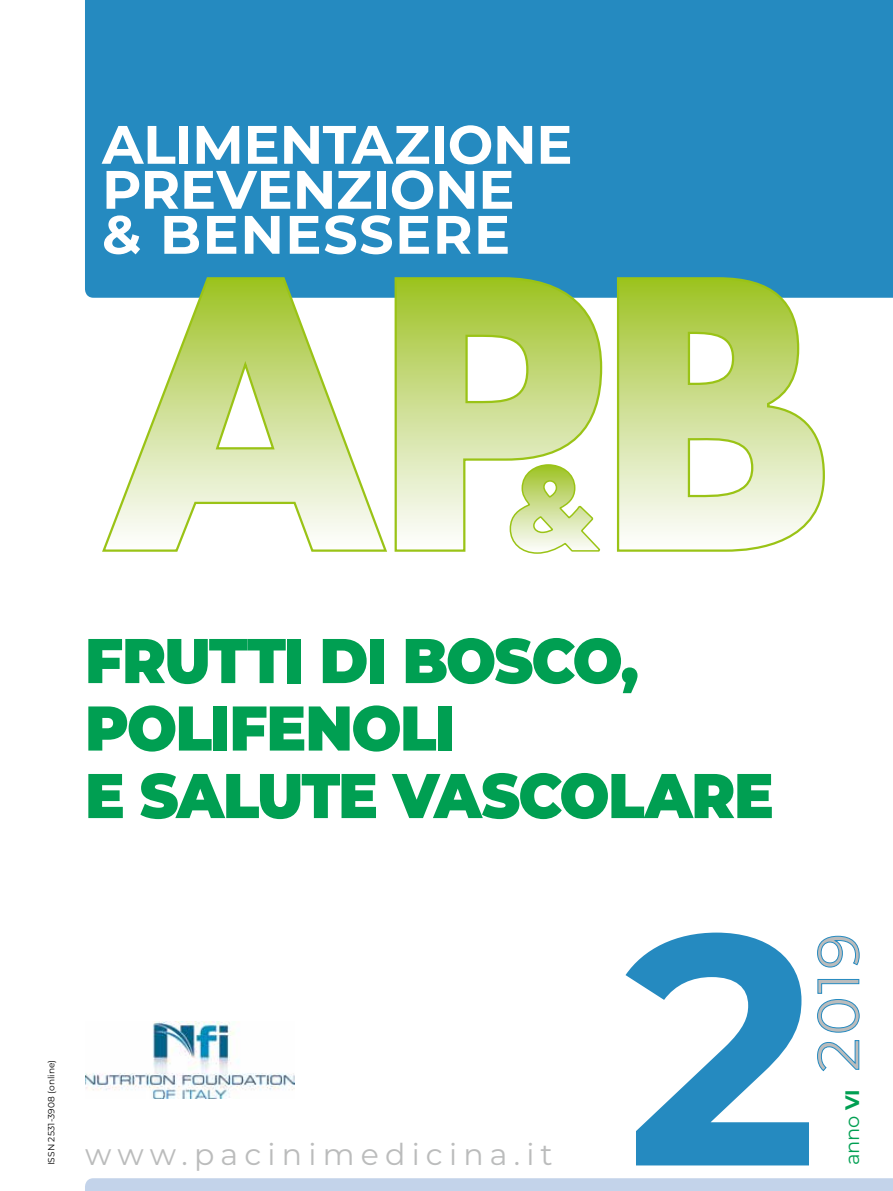
<style>
.page{position:relative;width:893px;height:1191px;background:#fff}
.page>*{position:absolute;margin:0;border:0;box-sizing:border-box;transform-origin:0 0}
.t1{font:700 327px "Montserrat";color:#258ac0}
.t2{font:900 63px/67.5px "Montserrat";letter-spacing:-.03em;color:#009f52;scale:.94 1}
.t3{font:700 54px/45px "Montserrat";letter-spacing:-.005em;color:#fff}
.t4{font:30px "Montserrat";letter-spacing:.205em;color:#bbbcbc}
.t5{font:19.5px "Montserrat";color:#009f52}
.t6{font:9px "Montserrat";letter-spacing:.01em;color:#000}
.s1{font-weight:700}
</style>
<div class="page">
<div style="left:85px;top:0;width:808px;height:298px;background:#258ac0"></div>
<svg style="left:85px;top:1178px;width:808px;height:13px;background:#c4d3ea"></svg>
<svg style="left:100px;top:276px;width:289px;height:276px"></svg>
<svg style="left:393px;top:276px;width:210px;height:276px"></svg>
<svg style="left:509px;top:463px;width:92px;height:91px"></svg>
<svg style="left:616px;top:276px;width:210px;height:276px"></svg>
<img style="left:85px;top:1021px;width:209px;height:77px">
<svg style="left:817px;top:936px;width:42px;height:135px"></svg>
<p class="t3" style="left:102px;top:119px;width:472px">ALIMENTAZIONE<br>PREVENZIONE<br>&amp; BENESSERE</p>
<p class="t2" style="left:85px;top:623px;width:734px">FRUTTI DI BOSCO,<br>POLIFENOLI<br>E SALUTE VASCOLARE</p>
<p class="t6" style="left:45px;top:1165px;width:107px;rotate:-90deg">ISSN 2531-3908 (online)</p>
<p class="t4" style="left:85px;top:1134px;width:469px">www.pacinimedicina.it</p>
<h1 class="t1" style="left:625px;top:813px;width:194px">2</h1>
<p class="t5" style="left:839px;top:1165px;width:77px;rotate:-90deg">anno <span class="s1">VI</span></p>
</div>
